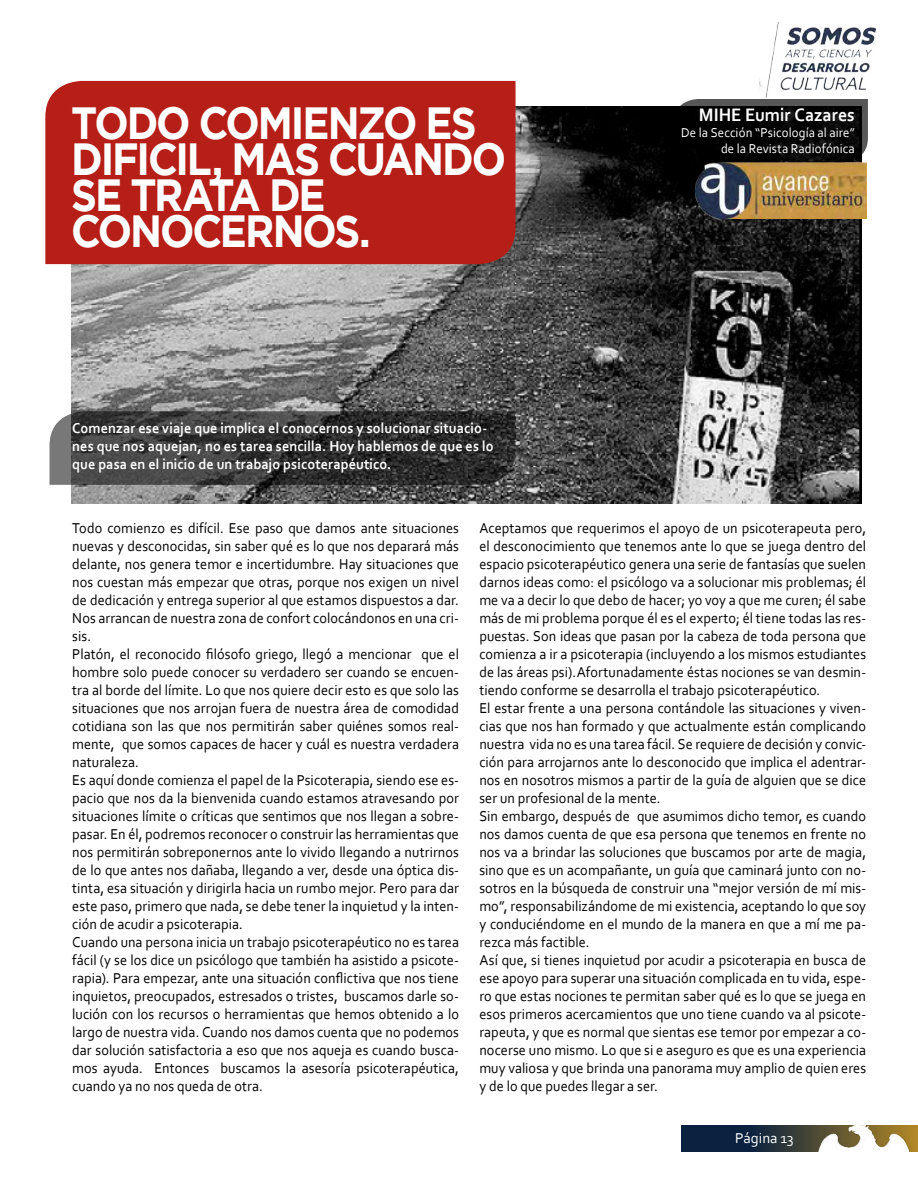
<style>
.page{position:relative;width:918px;height:1188px;background:#fff}
.page>*{position:absolute;margin:0;border:0;box-sizing:border-box;transform-origin:0 0}
.t1{font:700 45px/36px "Gotham";letter-spacing:-.055em;color:#fff;scale:.9 1}
.t2{font:700 18.9px "Corbel";color:#fff;scale:.95 1}
.t3{font:15px/18px "Corbel";letter-spacing:.005em;color:#000;scale:.95 1}
.t4{font:700 15px/18px "Corbel";letter-spacing:.005em;color:#fff;scale:.95 1}
.t5{font:15px "Corbel";color:#fff}
.t6{font:13.5px "Corbel";letter-spacing:.01em;color:#fff;scale:.95 1}
</style>
<div class="page">
<img style="left:759px;top:23px;width:116px;height:74px">
<svg style="left:681px;top:1125px;width:124px;height:27px;background:#16283d"></svg>
<img style="left:805px;top:1125px;width:113px;height:27px">
<img style="left:71px;top:106px;width:791px;height:398px">
<div style="left:45px;top:81px;width:471px;height:183px;background:#b61f18"></div>
<img style="left:696px;top:162px;width:170px;height:57px">
<svg style="left:673px;top:99px;width:195px;height:63px;background:#111"></svg>
<svg style="left:50px;top:411px;width:466px;height:74px;background:#3a3a3a"></svg>
<h1 class="t1" style="left:71px;top:104px;width:452px">TODO COMIENZO ES</h1>
<h1 class="t1" style="left:71px;top:140px;width:485px">DIFICIL, MAS CUANDO<br>SE TRATA DE<br>CONOCERNOS.</h1>
<p class="t4" style="left:72px;top:419px;width:445px">Comenzar ese viaje que implica el conocernos y solucionar situacio&shy;nes que nos aquejan, no es tarea sencilla. Hoy hablemos de que es lo que pasa en el inicio de un trabajo psicoterapéutico.</p>
<p class="t2" style="left:699px;top:103px;width:166px">MIHE Eumir Cazares</p>
<p class="t6" style="left:681px;top:124px;width:185px">De la Sección “Psicología al aire”</p>
<p class="t6" style="left:721px;top:140px;width:142px">de la Revista Radiofónica</p>
<p class="t3" style="left:72px;top:519px;width:409px">Todo comienzo es difícil. Ese paso que damos ante situaciones nuevas y desconocidas, sin saber qué es lo que nos deparará más delante, nos genera temor e incertidumbre. Hay situaciones que nos cuestan más empezar que otras, porque nos exigen un nivel de dedicación y entrega superior al que estamos dispuestos a dar.<br>Nos arrancan de nuestra zona de confort colocándonos en una cri&shy;sis.<br>Platón, el reconocido filósofo griego, llegó a mencionar que el hombre solo puede conocer su verdadero ser cuando se encuen&shy;tra al borde del límite. Lo que nos quiere decir esto es que solo las situaciones que nos arrojan fuera de nuestra área de comodidad cotidiana son las que nos permitirán saber quiénes somos real&shy;mente, que somos capaces de hacer y cuál es nuestra verdadera naturaleza.<br>Es aquí donde comienza el papel de la Psicoterapia, siendo ese es&shy;pacio que nos da la bienvenida cuando estamos atravesando por situaciones límite o críticas que sentimos que nos llegan a sobre&shy;pasar. En él, podremos reconocer o construir las herramientas que nos permitirán sobreponernos ante lo vivido llegando a nutrirnos de lo que antes nos dañaba, llegando a ver, desde una óptica dis&shy;tinta, esa situación y dirigirla hacia un rumbo mejor. Pero para dar este paso, primero que nada, se debe tener la inquietud y la inten&shy;ción de acudir a psicoterapia.<br>Cuando una persona inicia un trabajo psicoterapéutico no es tarea fácil (y se los dice un psicólogo que también ha asistido a psicote&shy;rapia). Para empezar, ante una situación conflictiva que nos tiene inquietos, preocupados, estresados o tristes, buscamos darle so&shy;lución con los recursos o herramientas que hemos obtenido a lo largo de nuestra vida. Cuando nos damos cuenta que no podemos dar solución satisfactoria a eso que nos aqueja es cuando busca&shy;mos ayuda. Entonces buscamos la asesoría psicoterapéutica, cuando ya no nos queda de otra.</p>
<p class="t3" style="left:479px;top:519px;width:409px">Aceptamos que requerimos el apoyo de un psicoterapeuta pero, el desconocimiento que tenemos ante lo que se juega dentro del espacio psicoterapéutico genera una serie de fantasías que suelen darnos ideas como: el psicólogo va a solucionar mis problemas; él me va a decir lo que debo de hacer; yo voy a que me curen; él sabe más de mi problema porque él es el experto; él tiene todas las res&shy;puestas. Son ideas que pasan por la cabeza de toda persona que comienza a ir a psicoterapia (incluyendo a los mismos estudiantes de las áreas psi).Afortunadamente éstas nociones se van desmin&shy;tiendo conforme se desarrolla el trabajo psicoterapéutico.<br>El estar frente a una persona contándole las situaciones y viven&shy;cias que nos han formado y que actualmente están complicando nuestra vida no es una tarea fácil. Se requiere de decisión y convic&shy;ción para arrojarnos ante lo desconocido que implica el adentrar&shy;nos en nosotros mismos a partir de la guía de alguien que se dice ser un profesional de la mente.<br>Sin embargo, después de que asumimos dicho temor, es cuando nos damos cuenta de que esa persona que tenemos en frente no nos va a brindar las soluciones que buscamos por arte de magia, sino que es un acompañante, un guía que caminará junto con no&shy;sotros en la búsqueda de construir una “mejor versión de mí mis&shy;mo”, responsabilizándome de mi existencia, aceptando lo que soy y conduciéndome en el mundo de la manera en que a mí me pa&shy;rezca más factible.<br>Así que, si tienes inquietud por acudir a psicoterapia en busca de ese apoyo para superar una situación complicada en tu vida, espe&shy;ro que estas nociones te permitan saber qué es lo que se juega en esos primeros acercamientos que uno tiene cuando va al psicote&shy;rapeuta, y que es normal que sientas ese temor por empezar a co&shy;nocerse uno mismo. Lo que si e aseguro es que es una experiencia muy valiosa y que brinda una panorama muy amplio de quien eres y de lo que puedes llegar a ser.</p>
<p class="t5" style="left:735px;top:1129px;width:60px">Página 13</p>
</div>
